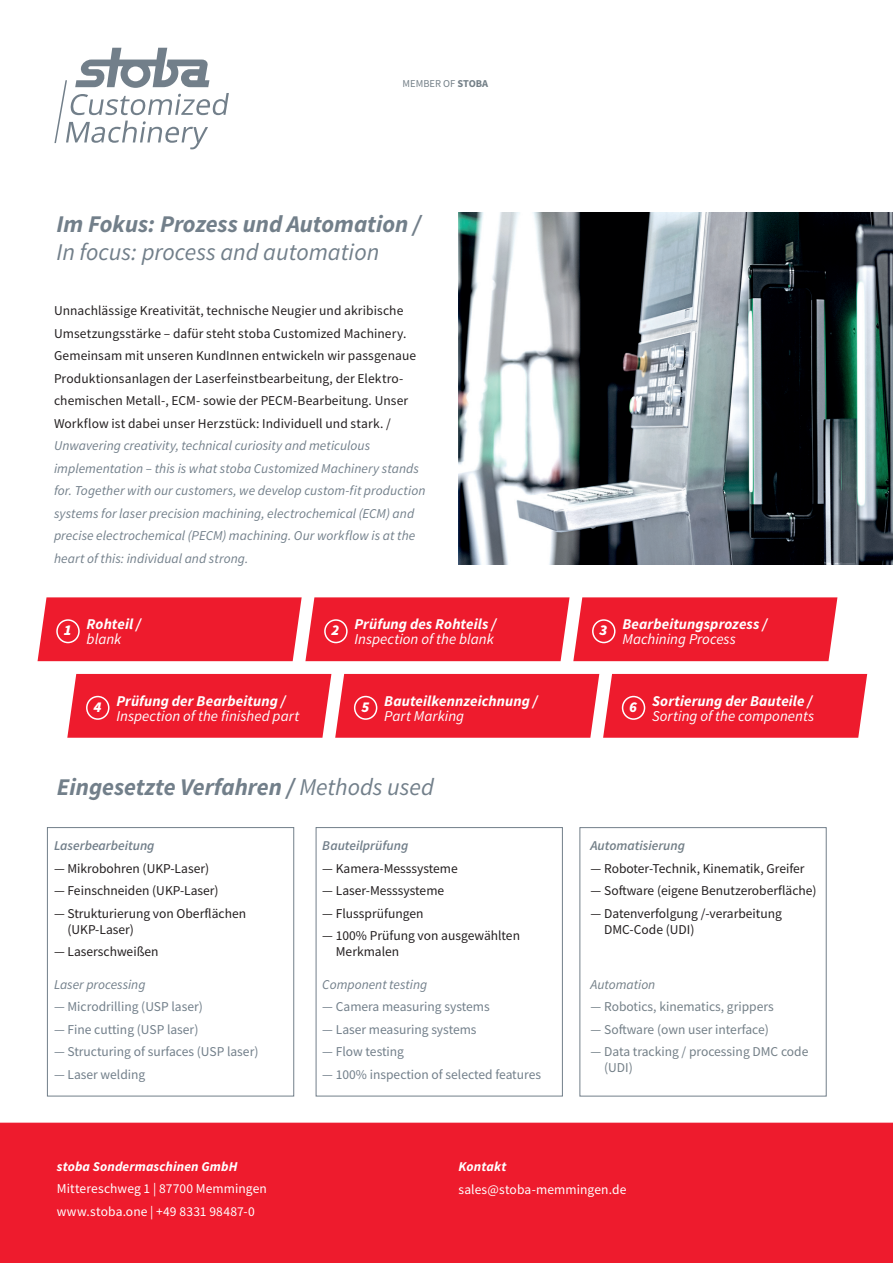
<style>
.page{position:relative;width:893px;height:1263px;background:#fff}
.page>*{position:absolute;margin:0;border:0;box-sizing:border-box;transform-origin:0 0}
.t1{font:italic 700 24px "Source Sans Pro";color:#727f8a}
.t2{font:italic 24px "Source Sans Pro";color:#727f8a}
.t3{font:italic 700 15px "Source Sans Pro";letter-spacing:.005em;color:#fff}
.t4{font:italic 15px "Source Sans Pro";color:#fff}
.t5{font:italic 15px "Source Sans Variable";color:#fff}
.t6{font:13.5px/22.5px "Source Sans Pro";color:#231f20}
.t7{font:italic 13.5px/22.5px "Source Sans Pro";letter-spacing:.005em;color:#727f8a}
.t8{font:13.5px "Source Sans Pro";color:#727f8a}
.t9{font:13.5px/16.2px "Source Sans Pro";color:#737f87}
.t10{font:13.5px/22.5px "Source Sans Pro";letter-spacing:.01em;color:#fff}
.t11{font:italic 700 13.5px "Source Sans Pro";letter-spacing:.01em;color:#fff}
.t12{font:italic 600 13.5px "Source Sans Pro";color:#727f8a}
.t13{font:italic 600 13.5px "Source Sans Pro";color:#737f87}
.t14{font:italic 13.5px "Source Sans Pro";color:#737f87}
.t15{font:10.5px "Source Sans Pro";color:#737f87}
.s1{font-weight:700}
.s2{font-weight:400}
</style>
<div class="page">
<div style="left:0;top:1123px;width:893px;height:140px;background:#ee1b2d"></div>
<svg style="left:54px;top:48px;width:175px;height:101px"></svg>
<img style="left:459px;top:213px;width:434px;height:352px">
<div style="left:316px;top:827px;width:247px;height:269px;border:1px solid #727f8a"></div>
<div style="left:47px;top:827px;width:247px;height:269px;border:1px solid #727f8a"></div>
<div style="left:38px;top:597px;width:799px;height:64px;background:#ee1b2d"></div>
<div style="left:67px;top:674px;width:800px;height:64px;background:#ee1b2d"></div>
<div style="left:56px;top:619px;width:24px;height:24px;border:2px solid #fff;border-radius:50%"></div>
<div style="left:324px;top:619px;width:24px;height:24px;border:2px solid #fff;border-radius:50%"></div>
<div style="left:592px;top:619px;width:23px;height:24px;border:2px solid #fff;border-radius:50%"></div>
<div style="left:86px;top:696px;width:23px;height:24px;border:2px solid #fff;border-radius:50%"></div>
<div style="left:354px;top:696px;width:23px;height:24px;border:2px solid #fff;border-radius:50%"></div>
<div style="left:622px;top:696px;width:23px;height:24px;border:2px solid #fff;border-radius:50%"></div>
<p class="t15" style="left:403px;top:77px;width:87px">MEMBER OF <span class="s1">STOBA</span></p>
<h1 class="t1" style="left:56px;top:207px;width:366px">Im Fokus: Prozess und Automation /</h1>
<h1 class="t2" style="left:56px;top:237px;width:324px">In focus: process and automation</h1>
<p class="t6" style="left:54px;top:300px;width:364px">Unnachlässige Kreativität, technische Neugier und akribische Umsetzungsstärke – dafür steht stoba Customized Machinery.<br>Gemeinsam mit unseren KundInnen entwickeln wir passgenaue Produktionsanlagen der Laserfeinstbearbeitung, der Elektro&shy;chemischen Metall-, ECM- sowie der PECM-Bearbeitung. Unser Workflow ist dabei unser Herzstück: Individuell und stark. /</p>
<p class="t7" style="left:54px;top:435px;width:373px">Unwavering creativity, technical curiosity and meticulous implementation – this is what stoba Customized Machinery stands for. Together with our customers, we develop custom-fit production systems for laser precision machining, electrochemical (ECM) and precise electrochemical (PECM) machining. Our workflow is at the heart of this: individual and strong.</p>
<p class="t3" style="left:87px;top:614px;width:56px">Rohteil /</p>
<p class="t4" style="left:87px;top:629px;width:36px">blank</p>
<p class="t3" style="left:355px;top:614px;width:143px">Prüfung des Rohteils /</p>
<p class="t4" style="left:355px;top:629px;width:141px">Inspection of the blank</p>
<p class="t5" style="left:64px;top:621px;width:9px">1</p>
<p class="t5" style="left:332px;top:621px;width:9px">2</p>
<p class="t5" style="left:599px;top:621px;width:9px">3</p>
<p class="t3" style="left:622px;top:614px;width:146px">Bearbeitungsprozess /</p>
<p class="t4" style="left:622px;top:629px;width:115px">Machining Process</p>
<p class="t3" style="left:116px;top:690px;width:171px">Prüfung der Bearbeitung /</p>
<p class="t4" style="left:116px;top:706px;width:184px">Inspection of the finished part</p>
<p class="t3" style="left:384px;top:690px;width:155px">Bauteilkennzeichnung /</p>
<p class="t4" style="left:384px;top:706px;width:81px">Part Marking</p>
<p class="t5" style="left:93px;top:698px;width:9px">4</p>
<p class="t5" style="left:361px;top:698px;width:9px">5</p>
<p class="t5" style="left:629px;top:698px;width:9px">6</p>
<p class="t3" style="left:652px;top:690px;width:162px">Sortierung der Bauteile /</p>
<p class="t4" style="left:652px;top:706px;width:163px">Sorting of the components</p>
<h1 class="t1" style="left:57px;top:771px;width:378px">Eingesetzte Verfahren / <span class="s2">Methods used</span></h1>
<p class="t12" style="left:54px;top:837px;width:102px">Laserbearbeitung</p>
<p class="t6" style="left:54px;top:857px;width:157px">— Mikrobohren (UKP-Laser)</p>
<p class="t6" style="left:54px;top:879px;width:166px">— Feinschneiden (UKP-Laser)</p>
<p class="t6" style="left:68px;top:905px;width:180px;line-height:16.2px;text-indent:-14px">— Strukturierung von Oberflächen (UKP-Laser)</p>
<p class="t6" style="left:54px;top:940px;width:106px">— Laserschweißen</p>
<p class="t7" style="left:54px;top:973px;width:93px">Laser processing</p>
<p class="t8" style="left:54px;top:998px;width:150px">— Microdrilling (USP laser)</p>
<p class="t8" style="left:54px;top:1020px;width:146px">— Fine cutting (USP laser)</p>
<p class="t8" style="left:54px;top:1043px;width:206px">— Structuring of surfaces (USP laser)</p>
<p class="t8" style="left:54px;top:1065px;width:93px">— Laser welding</p>
<p class="t11" style="left:57px;top:1157px;width:182px">stoba Sondermaschinen GmbH</p>
<p class="t10" style="left:57px;top:1178px;width:212px">Mittereschweg 1 | 87700 Memmingen www.stoba.one | +49 8331 98487-0</p>
<p class="t12" style="left:322px;top:837px;width:88px">Bauteilprüfung</p>
<p class="t6" style="left:322px;top:857px;width:137px">— Kamera-Messsysteme</p>
<p class="t6" style="left:322px;top:879px;width:123px">— Laser-Messsysteme</p>
<p class="t6" style="left:322px;top:902px;width:103px">— Flussprüfungen</p>
<p class="t6" style="left:336px;top:927px;width:186px;line-height:16.2px;text-indent:-14px">— 100% Prüfung von ausgewählten<br>Merkmalen</p>
<p class="t7" style="left:322px;top:973px;width:106px">Component testing</p>
<p class="t8" style="left:322px;top:998px;width:169px">— Camera measuring systems</p>
<p class="t8" style="left:322px;top:1020px;width:156px">— Laser measuring systems</p>
<p class="t8" style="left:322px;top:1043px;width:83px">— Flow testing</p>
<p class="t8" style="left:322px;top:1065px;width:220px">— 100% inspection of selected features</p>
<p class="t13" style="left:591px;top:837px;width:96px">Automatisierung</p>
<p class="t6" style="left:591px;top:857px;width:215px">— Roboter-Technik, Kinematik, Greifer</p>
<p class="t6" style="left:591px;top:879px;width:227px">— Software (eigene Benutzeroberfläche)</p>
<p class="t6" style="left:604px;top:905px;width:179px;line-height:16.2px;text-indent:-14px">— Datenverfolgung /-verarbeitung<br>DMC-Code (UDI)</p>
<p class="t14" style="left:591px;top:976px;width:66px">Automation</p>
<p class="t9" style="left:591px;top:998px;width:185px">— Robotics, kinematics, grippers</p>
<p class="t9" style="left:591px;top:1021px;width:180px">— Software (own user interface)</p>
<p class="t9" style="left:604px;top:1043px;width:206px;text-indent:-14px">— Data tracking / processing DMC code (UDI)</p>
<p class="t11" style="left:459px;top:1157px;width:49px">Kontakt</p>
<p class="t10" style="left:459px;top:1178px;width:169px">sales@stoba-memmingen.de</p>
</div>
